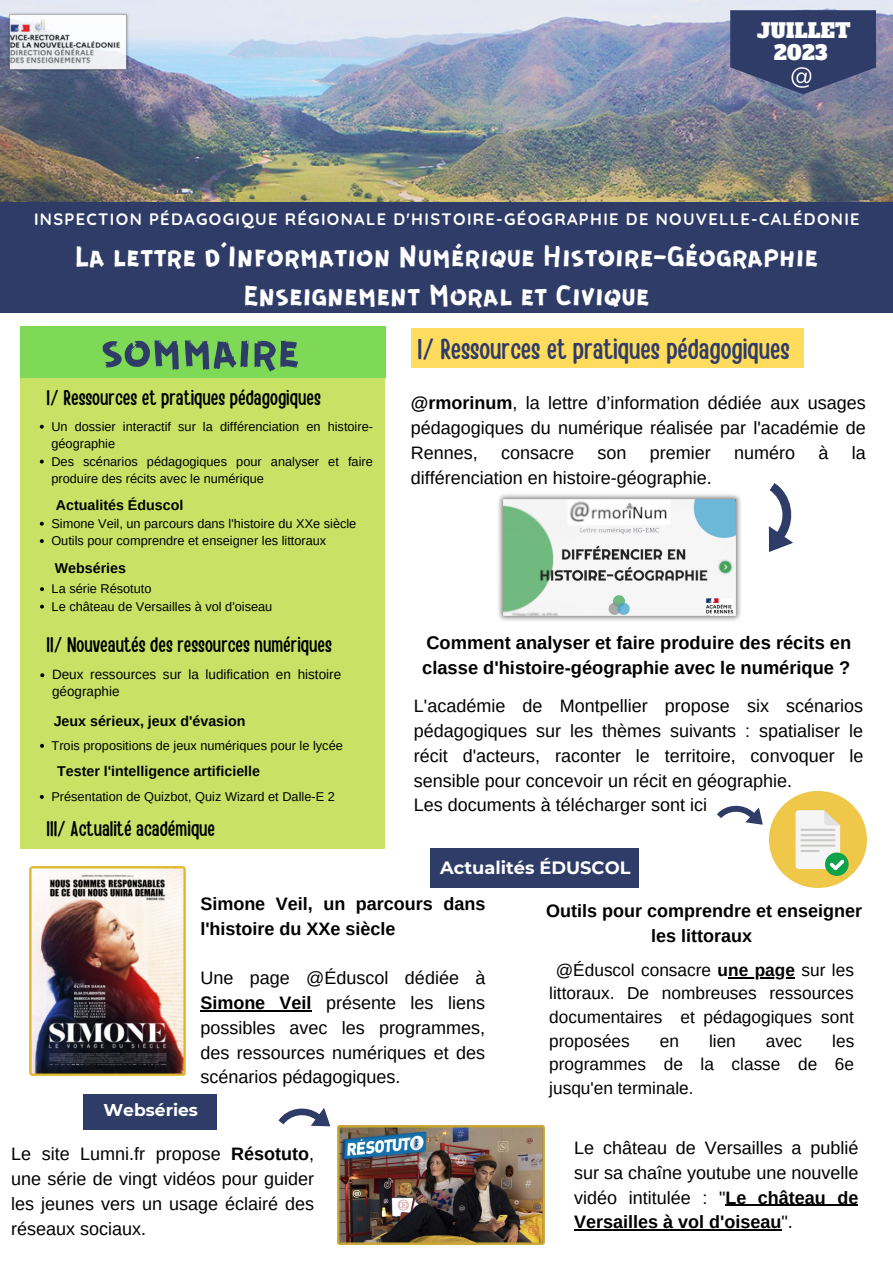
<style>
.page{position:relative;width:893px;height:1263px;background:#fff}
.page>*{position:absolute;margin:0;border:0;box-sizing:border-box;transform-origin:0 0}
.t1{font:51px "GUERRILLA";color:#2f3c68}
.t2{font:31.5px "GUERRILLA";color:#fff}
.t3{font:28.5px "Handy Casual Condensed";color:#2f3c68}
.t4{font:21px "Handy Casual Condensed";color:#000}
.t5{font:19.8px/22.5px "Alfa Slab One";letter-spacing:.01em;color:#fff;text-align:center}
.t6{font:700 18.3px/25.3px "Arimo";color:#000}
.t7{font:18px/24.8px "Arimo";color:#000;text-align:justify}
.t8{font:700 18px/24.8px "Arimo";color:#000;text-align:center}
.t9{font:700 17.85px "Montserrat";color:#fff}
.t10{font:17.25px/23.6px "Arimo";color:#000;text-align:justify}
.t11{font:700 17.1px "Montserrat";color:#fff}
.t12{font:700 16.5px "Quicksand";letter-spacing:.08em;color:#fff}
.t13{font:700 14.25px "Arimo";color:#000}
.t14{font:13.5px/16.9px "Arimo";color:#000}
.t15{font:12.75px/17.4px "Arimo";color:#000}
.s1{font-weight:700}
</style>
<div class="page">
<svg style="left:717px;top:805px;width:46px;height:20px"></svg>
<div style="left:20px;top:377px;width:365px;height:471px;background:#c9e265"></div>
<div style="left:20px;top:326px;width:365px;height:51px;background:#7ed957"></div>
<img style="left:0;top:0;width:893px;height:202px">
<svg style="left:730px;top:10px;width:146px;height:84px;background:#3c4872"></svg>
<img style="left:791px;top:64px;width:21px;height:27px">
<div style="left:411px;top:329px;width:392px;height:39px;background:#ffdc5d"></div>
<svg style="left:278px;top:1108px;width:53px;height:19px"></svg>
<img style="left:0;top:10px;width:135px;height:64px">
<div style="left:0;top:202px;width:893px;height:111px;background:#2f3c68"></div>
<img style="left:498px;top:494px;width:243px;height:127px">
<div style="left:430px;top:848px;width:209px;height:40px;background:#2f3c68"></div>
<svg style="left:740px;top:483px;width:53px;height:77px"></svg>
<div style="left:83px;top:1094px;width:133px;height:36px;background:#2f3c68"></div>
<img style="left:337px;top:1125px;width:207px;height:119px">
<img style="left:770px;top:792px;width:96px;height:96px">
<img style="left:29px;top:866px;width:156px;height:210px">
<svg style="left:40px;top:425px;width:4px;height:4px"></svg>
<svg style="left:40px;top:460px;width:4px;height:3px"></svg>
<svg style="left:40px;top:522px;width:4px;height:4px"></svg>
<svg style="left:40px;top:539px;width:4px;height:4px"></svg>
<hr style="left:728px;top:977px;width:67px;height:1px;background:#000">
<svg style="left:40px;top:587px;width:4px;height:4px"></svg>
<svg style="left:40px;top:605px;width:4px;height:3px"></svg>
<svg style="left:40px;top:673px;width:4px;height:4px"></svg>
<svg style="left:40px;top:744px;width:4px;height:4px"></svg>
<svg style="left:40px;top:795px;width:4px;height:4px"></svg>
<hr style="left:200px;top:1010px;width:111px;height:2px;background:#000">
<hr style="left:725px;top:1204px;width:133px;height:2px;background:#000">
<hr style="left:574px;top:1229px;width:207px;height:2px;background:#000">
<p class="t5" style="left:757px;top:19px;width:95px">JUILLET<br>2023</p>
<p class="t12" style="left:34px;top:209px;width:827px">INSPECTION PÉDAGOGIQUE RÉGIONALE D'HISTOIRE-GÉOGRAPHIE DE NOUVELLE-CALÉDONIE</p>
<p class="t2" style="left:74px;top:236px;width:745px">La lettre d’Information Numérique Histoire-Géographie</p>
<p class="t2" style="left:243px;top:275px;width:408px">Enseignement Moral et Civique</p>
<p class="t1" style="left:101px;top:318px;width:200px">sommaire</p>
<p class="t4" style="left:47px;top:384px;width:276px">I/ Ressources et pratiques pédagogiques</p>
<p class="t15" style="left:51px;top:418px;width:323px">Un dossier interactif sur la différenciation en histoire&shy;géographie</p>
<p class="t15" style="left:51px;top:453px;width:323px">Des scénarios pédagogiques pour analyser et faire produire des récits avec le numérique</p>
<p class="t13" style="left:56px;top:497px;width:129px">Actualités Éduscol</p>
<p class="t15" style="left:51px;top:515px;width:306px">Simone Veil, un parcours dans l'histoire du XXe siècle</p>
<p class="t15" style="left:51px;top:532px;width:276px">Outils pour comprendre et enseigner les littoraux</p>
<p class="t3" style="left:417px;top:331px;width:374px">I/ Ressources et pratiques pédagogiques</p>
<p class="t7" style="left:411px;top:391px;width:456px"><span class="s1">@rmorinum</span>, la lettre d’information dédiée aux usages pédagogiques du numérique réalisée par l'académie de Rennes,</p>
<p class="t7" style="left:501px;top:440px;width:75px">consacre</p>
<p class="t7" style="left:597px;top:440px;width:31px">son</p>
<p class="t7" style="left:650px;top:440px;width:62px">premier</p>
<p class="t7" style="left:734px;top:440px;width:63px">numéro</p>
<p class="t7" style="left:818px;top:440px;width:12px">à</p>
<p class="t7" style="left:851px;top:440px;width:16px">la</p>
<p class="t7" style="left:411px;top:465px;width:303px">différenciation en histoire-géographie.</p>
<p class="t13" style="left:55px;top:560px;width:73px">Webséries</p>
<p class="t15" style="left:52px;top:580px;width:101px">La série Résotuto</p>
<p class="t15" style="left:52px;top:598px;width:222px">Le château de Versailles à vol d'oiseau</p>
<p class="t4" style="left:47px;top:631px;width:287px">II/ Nouveautés des ressources numériques</p>
<p class="t14" style="left:52px;top:666px;width:291px">Deux ressources sur la ludification en histoire géographie</p>
<p class="t13" style="left:54px;top:713px;width:193px">Jeux sérieux, jeux d'évasion</p>
<p class="t13" style="left:57px;top:763px;width:204px">Tester l'intelligence artificielle</p>
<p class="t15" style="left:52px;top:737px;width:293px">Trois propositions de jeux numériques pour le lycée</p>
<p class="t15" style="left:51px;top:788px;width:285px">Présentation de Quizbot, Quiz Wizard et Dalle-E 2</p>
<p class="t4" style="left:47px;top:815px;width:170px">III/ Actualité académique</p>
<p class="t6" style="left:422px;top:630px;width:430px">Comment analyser et faire produire des récits en classe d'histoire-géographie avec le numérique ?</p>
<p class="t7" style="left:414px;top:694px;width:451px">L'académie de Montpellier propose six scénarios pédagogiques sur les thèmes suivants : spatialiser le récit d'acteurs, raconter le territoire, convoquer le sensible pour concevoir un récit en géographie.</p>
<p class="t7" style="left:414px;top:793px;width:295px">Les documents à télécharger sont ici</p>
<p class="t9" style="left:440px;top:857px;width:192px">Actualités ÉDUSCOL</p>
<p class="t8" style="left:200px;top:891px;width:286px;text-align:left">Simone Veil, un parcours dans l'histoire du XXe siècle</p>
<p class="t7" style="left:200px;top:966px;width:287px">Une page @Éduscol dédiée à <span class="s1">Simone Veil</span> présente les liens possibles avec les programmes, des ressources numériques et des scénarios pédagogiques.</p>
<p class="t11" style="left:103px;top:1099px;width:96px">Webséries</p>
<p class="t7" style="left:11px;top:1142px;width:304px">Le site Lumni.fr propose <span class="s1">Résotuto</span>, une série de vingt vidéos pour guider les jeunes vers un usage éclairé des réseaux sociaux.</p>
<p class="t8" style="left:546px;top:898px;width:317px">Outils pour comprendre et enseigner les littoraux</p>
<p class="t10" style="left:549px;top:958px;width:306px;text-indent:6px">@Éduscol consacre <span class="s1">une page</span> sur les littoraux. De nombreuses ressources documentaires et pédagogiques sont proposées</p>
<p class="t10" style="left:549px;top:1029px;width:306px;text-indent:283px">les programmes de la classe de 6e jusqu'en terminale.</p>
<p class="t10" style="left:660px;top:1029px;width:21px">en</p>
<p class="t10" style="left:709px;top:1029px;width:28px">lien</p>
<p class="t10" style="left:766px;top:1029px;width:38px">avec</p>
<p class="t7" style="left:574px;top:1135px;width:286px">Le château de Versailles a publié sur sa chaîne youtube une nouvelle vidéo intitulée : "<span class="s1">Le château de Versailles à vol d'oiseau</span>".</p>
</div>
